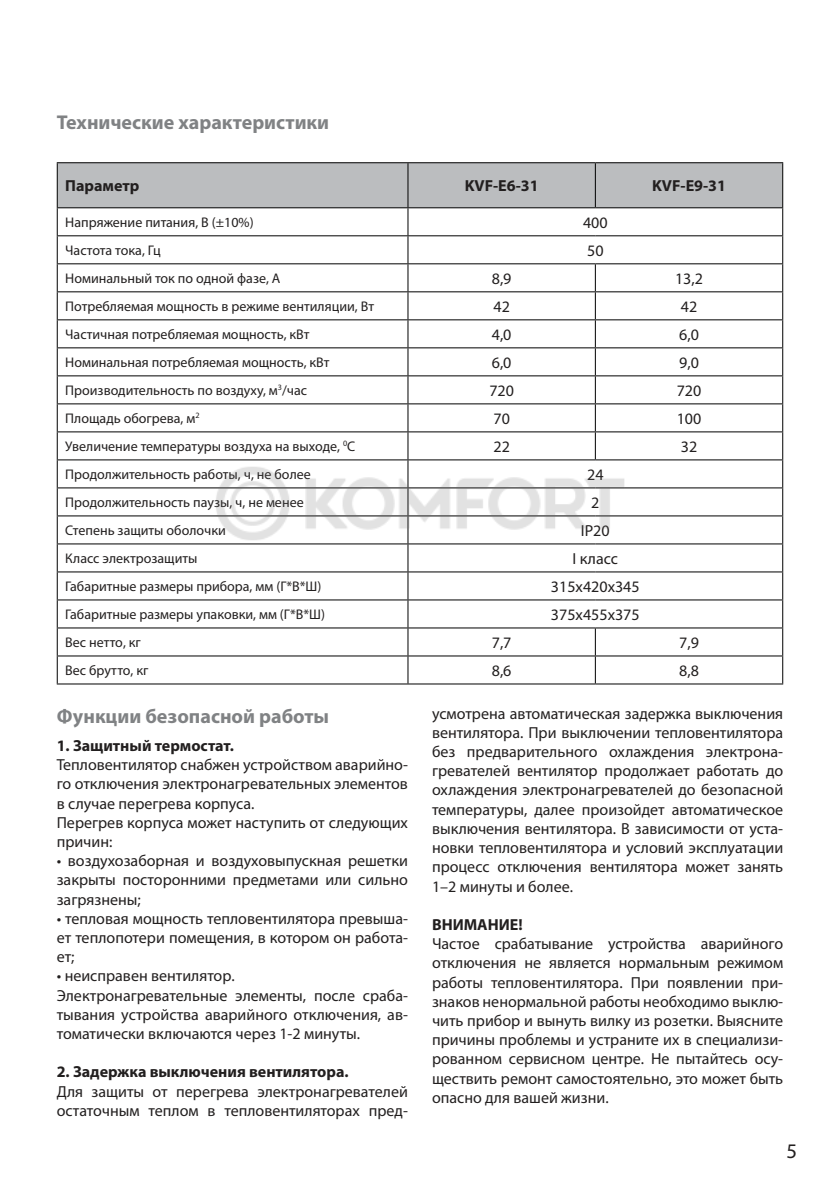
<style>
.page{position:relative;width:840px;height:1191px;background:#fff}
.page>*{position:absolute;margin:0;border:0;box-sizing:border-box;transform-origin:0 0}
.t1{font:20.8px "Myriad Pro";color:#221f1f}
.t2{font:700 20px "Myriad Pro";color:#808284}
.t3{font:16px/19.2px "Myriad Pro";color:#221f1f;text-align:justify}
.t4{font:700 16px "Myriad Pro";color:#221f1f}
.t5{font:14px "Myriad Pro";color:#221f1f}
</style>
<div class="page">
<hr style="left:57px;top:162px;width:351px;height:1px;background:#000">
<hr style="left:408px;top:162px;width:187px;height:1px;background:#000">
<hr style="left:595px;top:162px;width:187px;height:1px;background:#000">
<svg style="left:57px;top:163px;width:725px;height:520px"></svg>
<hr style="left:57px;top:683px;width:351px;height:1px;background:#000">
<hr style="left:408px;top:683px;width:187px;height:1px;background:#000">
<hr style="left:595px;top:683px;width:187px;height:1px;background:#000">
<img style="left:210px;top:457px;width:419px;height:92px">
<p class="t2" style="left:57px;top:114px;width:273px">Технические характеристики</p>
<p class="t4" style="left:65px;top:180px;width:75px">Параметр</p>
<p class="t4" style="left:464px;top:180px;width:75px">KVF-E6-31</p>
<p class="t4" style="left:651px;top:180px;width:75px">KVF-E9-31</p>
<p class="t5" style="left:65px;top:217px;width:190px">Напряжение питания, В (±10%)</p>
<p class="t3" style="left:582px;top:214px;width:26px">400</p>
<p class="t5" style="left:65px;top:245px;width:97px">Частота тока, Гц</p>
<p class="t3" style="left:586px;top:242px;width:18px">50</p>
<p class="t5" style="left:65px;top:273px;width:217px">Номинальный ток по одной фазе, А</p>
<p class="t3" style="left:491px;top:270px;width:21px">8,9</p>
<p class="t3" style="left:674px;top:270px;width:29px">13,2</p>
<p class="t5" style="left:65px;top:301px;width:310px">Потребляемая мощность в режиме вентиляции, Вт</p>
<p class="t3" style="left:493px;top:298px;width:18px">42</p>
<p class="t3" style="left:680px;top:298px;width:18px">42</p>
<p class="t5" style="left:65px;top:329px;width:245px">Частичная потребляемая мощность, кВт</p>
<p class="t3" style="left:491px;top:326px;width:21px">4,0</p>
<p class="t3" style="left:678px;top:326px;width:21px">6,0</p>
<p class="t5" style="left:65px;top:357px;width:265px">Номинальная потребляемая мощность, кВт</p>
<p class="t3" style="left:491px;top:354px;width:21px">6,0</p>
<p class="t3" style="left:678px;top:354px;width:21px">9,0</p>
<p class="t5" style="left:65px;top:385px;width:243px">Производительность по воздуху, м<sup>3</sup>/час</p>
<p class="t3" style="left:489px;top:382px;width:26px">720</p>
<p class="t3" style="left:676px;top:382px;width:26px">720</p>
<p class="t5" style="left:65px;top:413px;width:136px">Площадь обогрева, м<sup>2</sup></p>
<p class="t3" style="left:493px;top:410px;width:18px">70</p>
<p class="t3" style="left:676px;top:410px;width:26px">100</p>
<p class="t5" style="left:65px;top:441px;width:291px">Увеличение температуры воздуха на выходе, <sup>0</sup>С</p>
<p class="t3" style="left:493px;top:438px;width:18px">22</p>
<p class="t3" style="left:680px;top:438px;width:18px">32</p>
<p class="t5" style="left:65px;top:469px;width:247px">Продолжительность работы, ч, не более</p>
<p class="t3" style="left:586px;top:466px;width:18px">24</p>
<p class="t5" style="left:65px;top:497px;width:240px">Продолжительность паузы, ч, не менее</p>
<p class="t3" style="left:591px;top:494px;width:10px">2</p>
<p class="t5" style="left:65px;top:525px;width:162px">Степень защиты оболочки</p>
<p class="t3" style="left:580px;top:522px;width:30px">IP20</p>
<p class="t5" style="left:65px;top:553px;width:134px">Класс электрозащиты</p>
<p class="t3" style="left:572px;top:550px;width:47px">I класс</p>
<p class="t5" style="left:65px;top:581px;width:257px">Габаритные размеры прибора, мм (Г*В*Ш)</p>
<p class="t3" style="left:550px;top:578px;width:90px">315х420х345</p>
<p class="t5" style="left:65px;top:609px;width:261px">Габаритные размеры упаковки, мм (Г*В*Ш)</p>
<p class="t3" style="left:550px;top:606px;width:90px">375х455х375</p>
<p class="t5" style="left:65px;top:637px;width:77px">Вес нетто, кг</p>
<p class="t3" style="left:491px;top:634px;width:21px">7,7</p>
<p class="t3" style="left:678px;top:634px;width:21px">7,9</p>
<p class="t5" style="left:65px;top:665px;width:85px">Вес брутто, кг</p>
<p class="t3" style="left:491px;top:662px;width:21px">8,6</p>
<p class="t3" style="left:678px;top:662px;width:21px">8,8</p>
<p class="t2" style="left:57px;top:709px;width:273px">Функции безопасной работы</p>
<p class="t4" style="left:57px;top:739px;width:178px">1. Защитный термостат.</p>
<p class="t3" style="left:57px;top:756px;width:352px;text-align:left">Тепловентилятор снабжен устройством аварийно&shy;го отключения электронагревательных элементов в случае перегрева корпуса.<br>Перегрев корпуса может наступить от следующих причин:</p>
<p class="t3" style="left:57px;top:852px;width:352px">• воздухозаборная и воздуховыпускная решетки закрыты посторонними предметами или сильно загрязнены;</p>
<p class="t3" style="left:57px;top:910px;width:352px">• тепловая мощность тепловентилятора превыша&shy;ет теплопотери помещения, в котором он работа&shy;ет;</p>
<p class="t3" style="left:57px;top:968px;width:352px;text-align:left">• неисправен вентилятор.<br>Электронагревательные элементы, после сраба&shy;тывания устройства аварийного отключения, ав&shy;томатически включаются через 1-2 минуты.</p>
<p class="t4" style="left:57px;top:1066px;width:293px">2. Задержка выключения вентилятора.</p>
<p class="t3" style="left:57px;top:1083px;width:352px">Для защиты от перегрева электронагревателей остаточным теплом в тепловентиляторах пред-</p>
<p class="t3" style="left:432px;top:705px;width:352px">усмотрена автоматическая задержка выключения вентилятора. При выключении тепловентилятора без предварительного охлаждения электрона&shy;гревателей вентилятор продолжает работать до охлаждения электронагревателей до безопасной температуры, далее произойдет автоматическое выключения вентилятора. В зависимости от уста&shy;новки тепловентилятора и условий эксплуатации процесс отключения вентилятора может занять 1–2 минуты и более.</p>
<p class="t4" style="left:432px;top:918px;width:92px">ВНИМАНИЕ!</p>
<p class="t3" style="left:432px;top:935px;width:352px">Частое срабатывание устройства аварийного отключения не является нормальным режимом работы тепловентилятора. При появлении при&shy;знаков ненормальной работы необходимо выклю&shy;чить прибор и вынуть вилку из розетки. Выясните причины проблемы и устраните их в специализи&shy;рованном сервисном центре. Не пытайтесь осу&shy;ществить ремонт самостоятельно, это может быть опасно для вашей жизни.</p>
<h1 class="t1" style="left:786px;top:1143px;width:12px">5</h1>
</div>
